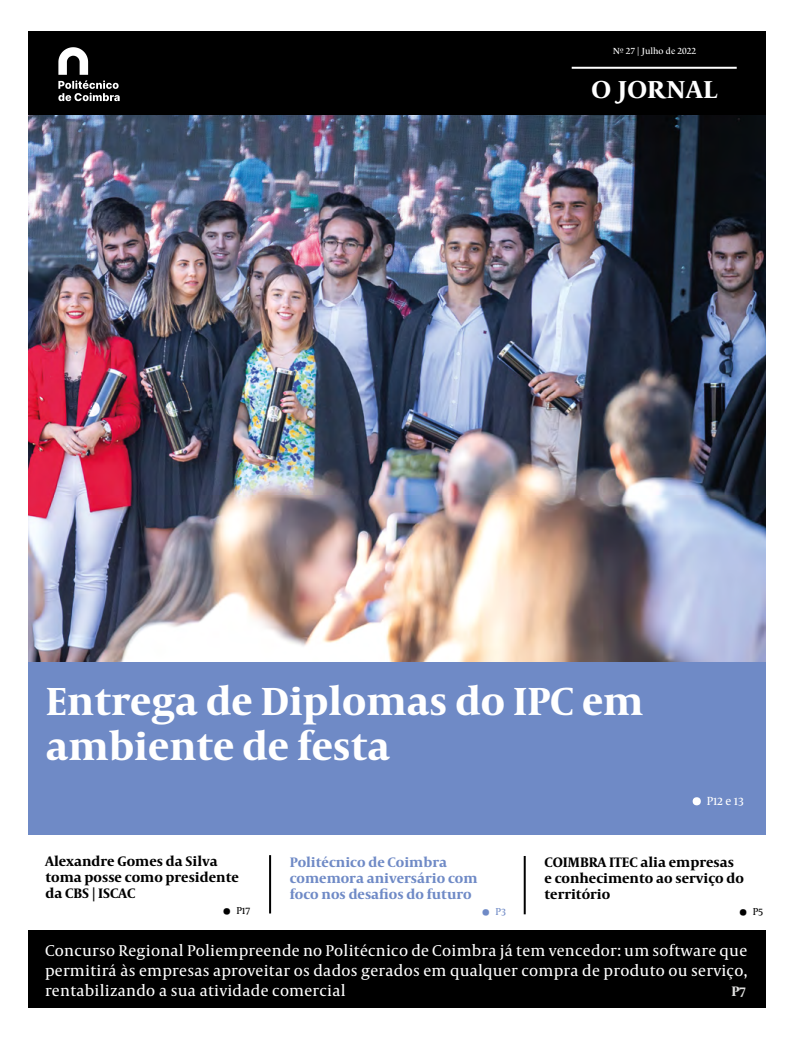
<style>
.page{position:relative;width:794px;height:1049px;background:#fff}
.page>*{position:absolute;margin:0;border:0;box-sizing:border-box;transform-origin:0 0}
.t1{font:60px "Capitolium News 2";color:#fff}
.t2{font:48px "Capitolium News 2";color:#000}
.t3{font:48px "Capitolium News 2";color:#6f8ac6}
.t4{font:700 40px/45px "Capitolium News 2";color:#fff}
.t5{font:700 25px "Le Monde Livre Cla Std";color:#fff}
.t6{font:16px/20px "Capitolium News 2";letter-spacing:.015em;color:#fff;text-align:justify}
.t7{font:700 14px/16px "Capitolium News 2";color:#000}
.t8{font:700 14px/16px "Capitolium News 2";color:#6f8ac6}
.t9{font:700 14px "Capitolium News 2";color:#e0e0df}
.t10{font:12px "Capitolium News 2";color:#fff}
.t11{font:10.3px "Capitolium News 2";color:#000}
.t12{font:10.3px "Capitolium News 2";color:#6f8ac6}
.t13{font:9px "Le Monde Livre Cla Std";color:#fff}
</style>
<div class="page">
<img style="left:28px;top:115px;width:737px;height:547px">
<div style="left:28px;top:662px;width:737px;height:173px;background:#6f8ac6"></div>
<div style="left:28px;top:31px;width:737px;height:84px;background:#000"></div>
<div style="left:28px;top:926px;width:737px;height:81px;background:#000"></div>
<svg style="left:58px;top:47px;width:62px;height:54px"></svg>
<hr style="left:572px;top:67px;width:164px;height:2px;background:#fff">
<div style="left:20px;top:835px;width:750px;height:95px;background:#fff"></div>
<hr style="left:269px;top:855px;width:2px;height:58px;background:#000">
<hr style="left:524px;top:856px;width:2px;height:58px;background:#000">
<p class="t13" style="left:613px;top:46px;width:85px">Nº 27 | Julho de 2022</p>
<h3 class="t5" style="left:591px;top:74px;width:128px">O JORNAL</h3>
<h3 class="t4" style="left:46px;top:676px;width:599px">Entrega de Diplomas do IPC em ambiente de festa</h3>
<h1 class="t1" style="left:690px;top:742px;width:15px">.</h1>
<p class="t10" style="left:706px;top:792px;width:39px">P12 e 13</p>
<p class="t7" style="left:45px;top:852px;width:195px">Alexandre Gomes da Silva toma posse como presidente da CBS | ISCAC</p>
<h2 class="t2" style="left:221px;top:864px;width:12px">.</h2>
<p class="t11" style="left:236px;top:903px;width:15px">P17</p>
<p class="t8" style="left:290px;top:853px;width:189px">Politécnico de Coimbra comemora aniversário com foco nos desafios do futuro</p>
<h2 class="t3" style="left:480px;top:865px;width:12px">.</h2>
<p class="t12" style="left:495px;top:904px;width:12px">P3</p>
<p class="t7" style="left:544px;top:854px;width:201px">COIMBRA ITEC alia empresas e conhecimento ao serviço do território</p>
<h2 class="t2" style="left:737px;top:865px;width:12px">.</h2>
<p class="t11" style="left:752px;top:905px;width:12px">P5</p>
<p class="t6" style="left:45px;top:940px;width:704px">Concurso Regional Poliempreende no Politécnico de Coimbra já tem vencedor: um software que permitirá às empresas aproveitar os dados gerados em qualquer compra de produto ou serviço, rentabilizando a sua atividade comercial</p>
<p class="t9" style="left:731px;top:981px;width:16px">P7</p>
</div>
